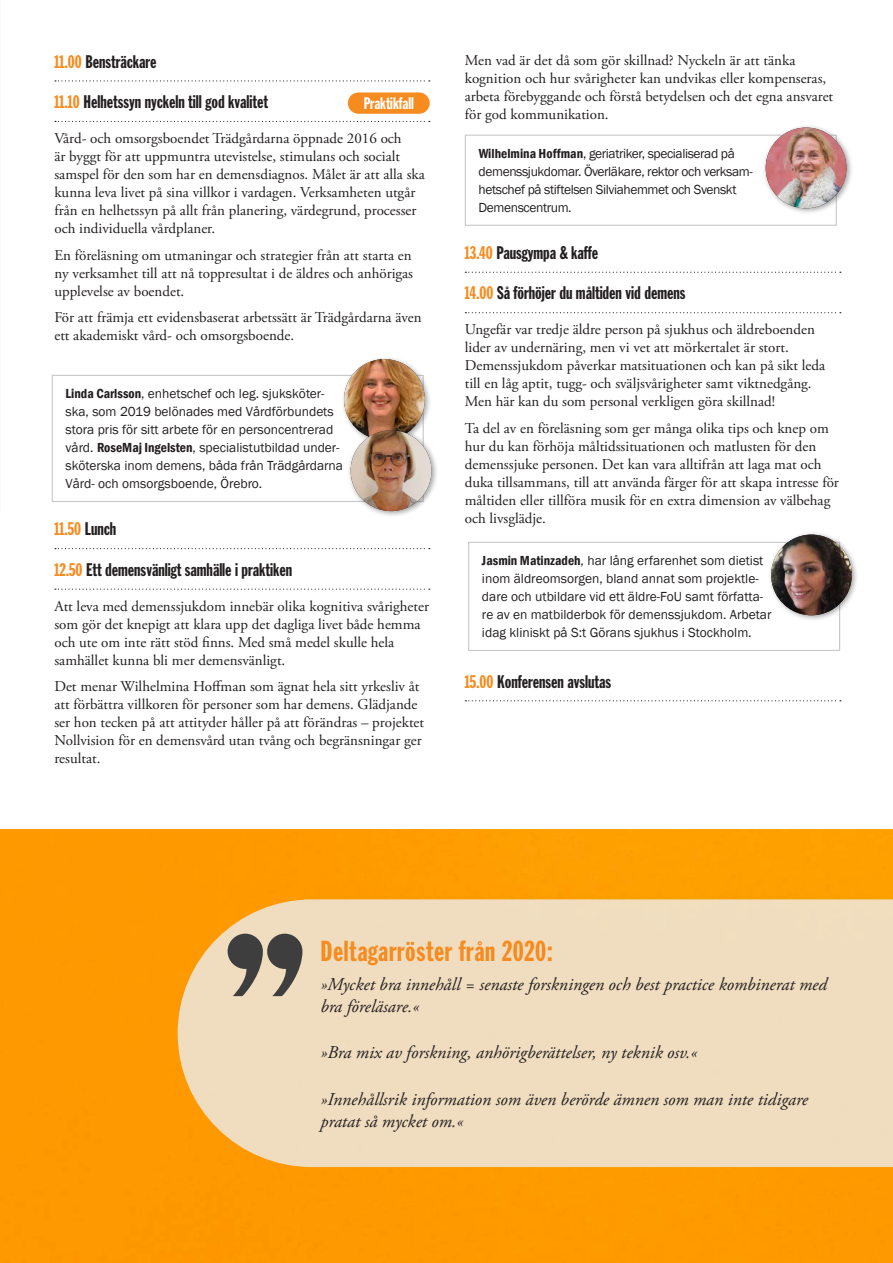
<style>
.page{position:relative;width:893px;height:1263px;background:#fff}
.page>*{position:absolute;margin:0;border:0;box-sizing:border-box;transform-origin:0 0}
.t1{font:28.5px "Franklin Gothic Std Extra Cond";letter-spacing:.025em;color:#f68b1f}
.t2{font:italic 18px/21.6px "Adobe Garamond Pro";color:#231f20}
.t3{font:18px "Franklin Gothic Std Extra Cond";color:#231f20}
.t4{font:18px "Franklin Gothic Std Extra Cond";color:#f68b1f}
.t5{font:16.5px "Franklin Gothic Std Extra Cond";color:#fff}
.t6{font:15px/18px "Adobe Garamond Pro";color:#231f20}
.t7{font:13.5px/18px "Franklin Gothic";color:#231f20}
.t8{font:13.5px/18px "Franklin Gothic";letter-spacing:-.03em;color:#231f20}
.s1{color:#f68b1f}
.s2{font-weight:600;font-stretch:condensed}
.s3{color:#231f20}
</style>
<div class="page">
<div style="left:0;top:829px;width:893px;height:434px;background:#fe9901"></div>
<svg style="left:55px;top:80px;width:375px;height:1px"></svg>
<svg style="left:55px;top:121px;width:375px;height:1px"></svg>
<svg style="left:55px;top:548px;width:375px;height:1px"></svg>
<svg style="left:55px;top:589px;width:375px;height:1px"></svg>
<svg style="left:465px;top:272px;width:376px;height:1px"></svg>
<svg style="left:465px;top:312px;width:376px;height:1px"></svg>
<svg style="left:465px;top:700px;width:376px;height:1px"></svg>
<div style="left:465px;top:135px;width:372px;height:91px;border:1px solid #c7c8ca"></div>
<div style="left:762px;top:124px;width:91px;height:91px;background:#231f20;opacity:.4"></div>
<img style="left:766px;top:128px;width:80px;height:80px;border-radius:40px">
<div style="left:468px;top:542px;width:372px;height:109px;border:1px solid #c7c8ca"></div>
<div style="left:768px;top:531px;width:91px;height:91px;background:#231f20;opacity:.4"></div>
<img style="left:771px;top:535px;width:81px;height:80px;border-radius:40px">
<div style="left:52px;top:375px;width:372px;height:127px;border:1px solid #c7c8ca"></div>
<div style="left:341px;top:356px;width:91px;height:91px;background:#231f20;opacity:.4"></div>
<img style="left:344px;top:359px;width:81px;height:81px;border-radius:40px">
<div style="left:347px;top:427px;width:91px;height:91px;background:#231f20;opacity:.4"></div>
<img style="left:351px;top:430px;width:80px;height:81px;border-radius:40px">
<div style="left:348px;top:92px;width:82px;height:22px;background:#f68b1f;border-radius:11px"></div>
<div style="left:178px;top:899px;width:715px;height:268px;background:#f0ddbf"></div>
<svg style="left:228px;top:934px;width:74px;height:62px;background:#8a8276"></svg>
<p class="t3" style="left:54px;top:52px;width:104px"><span class="s1">11.00</span> Bensträckare</p>
<p class="t3" style="left:54px;top:92px;width:215px"><span class="s1">11.10</span> Helhetssyn nyckeln till god kvalitet</p>
<p class="t6" style="left:54px;top:130px;width:372px">Vård- och omsorgsboendet Trädgårdarna öppnade 2016 och<br>är byggt för att uppmuntra utevistelse, stimulans och socialt samspel för den som har en demensdiagnos. Målet är att alla ska kunna leva livet på sina villkor i vardagen. Verksamheten utgår från en helhetssyn på allt från planering, värdegrund, processer och individuella vårdplaner.</p>
<p class="t6" style="left:54px;top:246px;width:360px;text-align:justify">En föreläsning om utmaningar och strategier från att starta en ny verksamhet till att nå toppresultat i de äldres och anhörigas upplevelse av boendet.</p>
<p class="t6" style="left:54px;top:309px;width:369px">För att främja ett evidensbaserat arbetssätt är Trädgårdarna även ett akademiskt vård- och omsorgsboende.</p>
<p class="t5" style="left:364px;top:95px;width:52px">Praktikfall</p>
<p class="t7" style="left:66px;top:385px;width:279px"><span class="s2">Linda Carlsson</span>, enhetschef och leg. sjuksköter&shy;ska, som 2019 belönades med Vårdförbundets stora pris för sitt arbete för en personcentrerad vård. <span class="s2">RoseMaj Ingelsten</span>, specialistutbildad under&shy;sköterska inom demens, båda från Trädgårdarna Vård- och omsorgsboende, Örebro.</p>
<p class="t4" style="left:54px;top:519px;width:63px">11.50 <span class="s3">Lunch</span></p>
<p class="t3" style="left:54px;top:560px;width:239px"><span class="s1">12.50</span> Ett demensvänligt samhälle i praktiken</p>
<p class="t6" style="left:54px;top:598px;width:376px">Att leva med demenssjukdom innebär olika kognitiva svårigheter som gör det knepigt att klara upp det dagliga livet både hemma och ute om inte rätt stöd finns. Med små medel skulle hela samhället kunna bli mer demensvänligt.</p>
<p class="t6" style="left:54px;top:678px;width:371px">Det menar Wilhelmina Hoffman som ägnat hela sitt yrkesliv åt att förbättra villkoren för personer som har demens. Glädjande ser hon tecken på att attityder håller på att förändras – projektet Nollvision för en demensvård utan tvång och begränsningar ger resultat.</p>
<p class="t6" style="left:465px;top:52px;width:370px">Men vad är det då som gör skillnad? Nyckeln är att tänka kognition och hur svårigheter kan undvikas eller kompenseras, arbeta förebyggande och förstå betydelsen och det egna ansvaret för god kommunikation.</p>
<p class="t8" style="left:479px;top:145px;width:276px"><span class="s2">Wilhelmina Hoffman</span>, geriatriker, specialiserad på demenssjukdomar. Överläkare, rektor och verksam&shy;hetschef på stiftelsen Silviahemmet och Svenskt Demenscentrum.</p>
<p class="t3" style="left:465px;top:243px;width:135px"><span class="s1">13.40</span> Pausgympa &amp; kaffe</p>
<p class="t3" style="left:465px;top:283px;width:222px"><span class="s1">14.00</span> Så förhöjer du måltiden vid demens</p>
<p class="t6" style="left:465px;top:321px;width:362px">Ungefär var tredje äldre person på sjukhus och äldreboenden lider av undernäring, men vi vet att mörkertalet är stort.<br>Demenssjukdom påverkar matsituationen och kan på sikt leda till en låg aptit, tugg- och sväljsvårigheter samt viktnedgång.<br>Men här kan du som personal verkligen göra skillnad!</p>
<p class="t6" style="left:465px;top:420px;width:376px">Ta del av en föreläsning som ger många olika tips och knep om hur du kan förhöja måltidssituationen och matlusten för den demenssjuke personen. Det kan vara alltifrån att laga mat och duka tillsammans, till att använda färger för att skapa intresse för måltiden eller tillföra musik för en extra dimension av välbehag och livsglädje.</p>
<p class="t7" style="left:482px;top:552px;width:291px"><span class="s2">Jasmin Matinzadeh</span>, har lång erfarenhet som dietist inom äldreomsorgen, bland annat som projektle&shy;dare och utbildare vid ett äldre-FoU samt författa&shy;re av en matbilderbok för demenssjukdom. Arbetar idag kliniskt på S:t Görans sjukhus i Stockholm.</p>
<p class="t3" style="left:465px;top:671px;width:148px"><span class="s1">15.00</span> Konferensen avslutas</p>
<p class="t1" style="left:320px;top:936px;width:234px">Deltagarröster från 2020:</p>
<p class="t2" style="left:320px;top:974px;width:508px">»Mycket bra innehåll = senaste forskningen och best practice kombinerat med bra föreläsare.«</p>
<p class="t2" style="left:320px;top:1042px;width:379px">»Bra mix av forskning, anhörigberättelser, ny teknik osv.«</p>
<p class="t2" style="left:320px;top:1089px;width:489px">»Innehållsrik information som även berörde ämnen som man inte tidigare pratat så mycket om.«</p>
</div>
